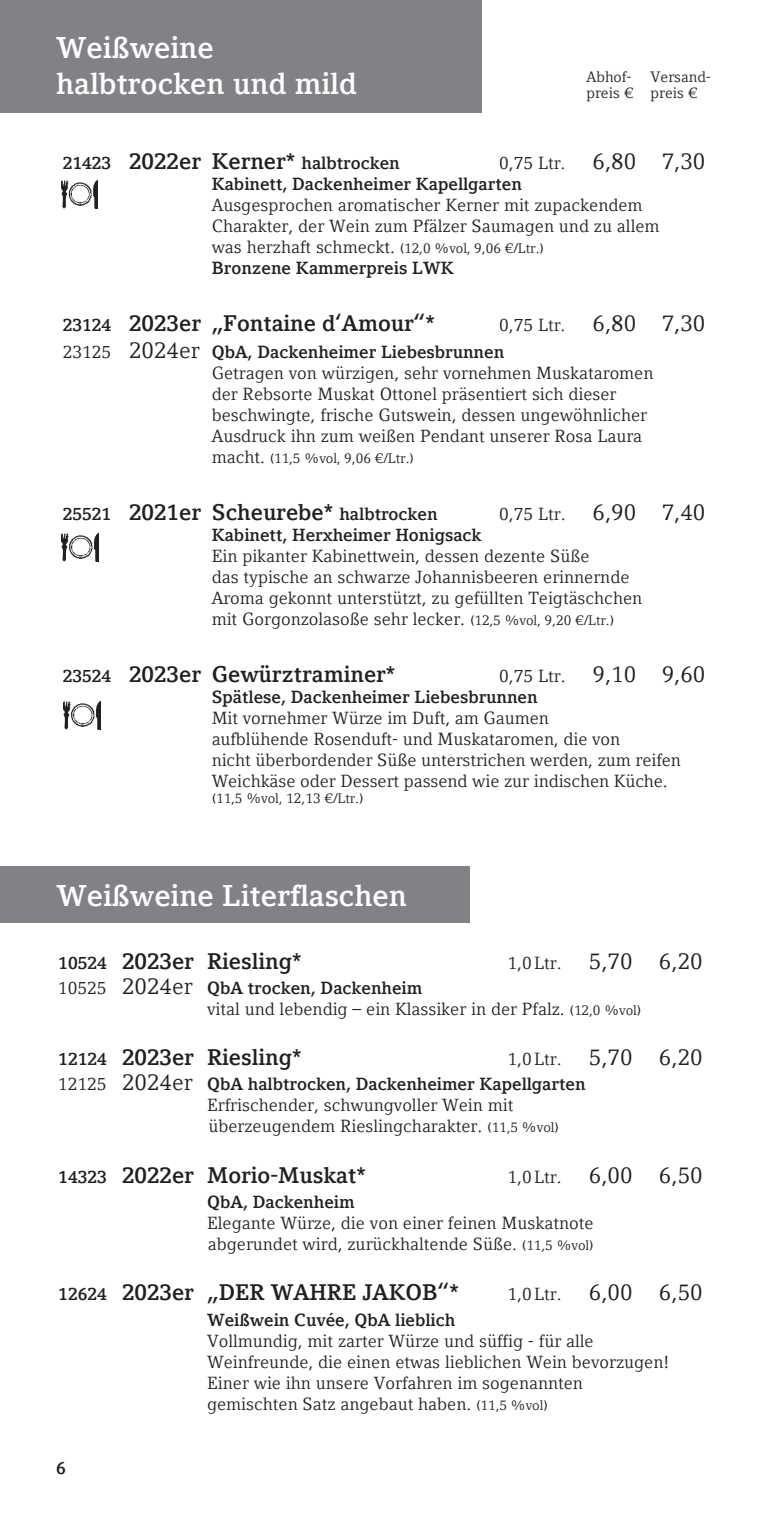
<style>
.page{position:relative;width:773px;height:1517px;background:#fff}
.page>*{position:absolute;margin:0;border:0;box-sizing:border-box;transform-origin:0 0}
.t1{font:700 30px/36px "Compatil Letter LTW01";color:#fff}
.t2{font:700 22.5px "Compatil Letter LTW01";color:#231f20}
.t3{font:22.5px "Compatil Letter LTW01";color:#231f20}
.t4{font:17.5px/21px "Compatil Letter LTW01";color:#231f20}
.t5{font:700 17.5px/21px "Compatil Letter LTW01";color:#231f20}
.t6{font:15px/16.2px "Compatil Letter LTW01";color:#231f20}
.t7{font:13.75px "Compatil Letter LTW01";color:#231f20}
.s1{font-size:22.5px}
.s2{font-weight:400}
.s3{font-weight:400;font-size:22.5px}
.s4{font-size:17.5px}
.s5{font-size:13.75px}
.s6{font-weight:700}
</style>
<div class="page">
<div style="left:0;top:0;width:481px;height:113px;background:#808285"></div>
<img style="left:61px;top:181px;width:37px;height:28px">
<img style="left:62px;top:533px;width:36px;height:28px">
<img style="left:64px;top:702px;width:36px;height:28px">
<div style="left:0;top:866px;width:469px;height:57px;background:#808285"></div>
<h1 class="t1" style="left:56px;top:29px;width:302px">Weißweine halbtrocken und mild</h1>
<p class="t6" style="left:586px;top:68px;width:49px">Abhof&shy;preis €</p>
<p class="t6" style="left:650px;top:68px;width:62px">Versand&shy;preis €</p>
<p class="t5" style="left:63px;top:152px;width:338px">21423 <span class="s1">2022er Kerner*</span> halbtrocken</p>
<p class="t5" style="left:212px;top:152px;width:495px;text-indent:287px"><span class="s2">0,75 Ltr.</span> <span class="s3">6,80 7,30<br></span>Kabinett, Dackenheimer Kapellgarten</p>
<p class="t4" style="left:212px;top:194px;width:449px">Ausgesprochen aromatischer Kerner mit zupackendem<br>Charakter, der Wein zum Pfälzer Saumagen und zu allem</p>
<p class="t7" style="left:212px;top:240px;width:334px"><span class="s4">was herzhaft schmeckt.</span> (12,0 %vol, 9,06 €/Ltr.)</p>
<p class="t5" style="left:212px;top:257px;width:243px">Bronzene Kammerpreis LWK</p>
<p class="t2" style="left:63px;top:310px;width:373px"><span class="s4">23124</span> 2023er „Fontaine d‘Amour“*</p>
<p class="t5" style="left:63px;top:311px;width:644px;line-height:27px;text-indent:436px"><span class="s2">0,75 Ltr.</span> <span class="s3">6,80 7,30<br></span><span class="s2">23125</span> <span class="s3">2024er</span> QbA, Dackenheimer Liebesbrunnen</p>
<p class="t4" style="left:212px;top:362px;width:443px">Getragen von würzigen, sehr vornehmen Muskataromen der Rebsorte Muskat Ottonel präsentiert sich dieser beschwingte, frische Gutswein, dessen ungewöhnlicher Ausdruck ihn zum weißen Pendant unserer Rosa Laura</p>
<p class="t7" style="left:212px;top:450px;width:204px"><span class="s4">macht.</span> (11,5 %vol, 9,06 €/Ltr.)</p>
<p class="t5" style="left:63px;top:503px;width:376px">25521 <span class="s1">2021er Scheurebe*</span> halbtrocken</p>
<p class="t4" style="left:499px;top:503px;width:208px">0,75 Ltr. <span class="s1">6,90 7,40</span></p>
<p class="t5" style="left:212px;top:524px;width:271px">Kabinett, Herxheimer Honigsack</p>
<p class="t4" style="left:212px;top:545px;width:432px">Ein pikanter Kabinettwein, dessen dezente Süße<br>das typische an schwarze Johannisbeeren erinnernde Aroma gekonnt unterstützt, zu gefüllten Teigtäschchen mit Gorgonzolasoße sehr lecker. <span class="s5">(12,5 %vol, 9,20 €/Ltr.)</span></p>
<p class="t2" style="left:63px;top:661px;width:334px"><span class="s4">23524</span> 2023er Gewürztraminer*</p>
<p class="t5" style="left:212px;top:665px;width:495px;text-indent:287px"><span class="s2">0,75 Ltr.</span> <span class="s3">9,10 9,60<br></span>Spätlese, Dackenheimer Liebesbrunnen</p>
<p class="t4" style="left:212px;top:707px;width:470px">Mit vornehmer Würze im Duft, am Gaumen<br>aufblühende Rosenduft- und Muskataromen, die von<br>nicht überbordender Süße unterstrichen werden, zum reifen Weichkäse oder Dessert passend wie zur indischen Küche.</p>
<p class="t7" style="left:212px;top:790px;width:153px">(11,5 %vol, 12,13 €/Ltr.)</p>
<h1 class="t1" style="left:56px;top:877px;width:352px">Weißweine Literflaschen</h1>
<p class="t2" style="left:58px;top:947px;width:244px"><span class="s4">10524</span> 2023er Riesling*</p>
<p class="t3" style="left:507px;top:948px;width:197px"><span class="s4">1,0Ltr.</span> 5,70 6,20</p>
<p class="t4" style="left:207px;top:977px;width:435px;text-indent:-149px">10525 <span class="s1">2024er</span> <span class="s6">QbA trocken, Dackenheim<br></span>vital und lebendig – ein Klassiker in der Pfalz. <span class="s5">(12,0 %vol)</span></p>
<p class="t2" style="left:58px;top:1044px;width:244px"><span class="s4">12124</span> 2023er Riesling*</p>
<p class="t3" style="left:507px;top:1044px;width:197px"><span class="s4">1,0Ltr.</span> 5,70 6,20</p>
<p class="t4" style="left:207px;top:1073px;width:380px;text-indent:-149px">12125 <span class="s1">2024er</span> <span class="s6">QbA halbtrocken, Dackenheimer Kapellgarten<br></span>Erfrischender, schwungvoller Wein mit überzeugendem Rieslingcharakter. <span class="s5">(11,5 %vol)</span></p>
<p class="t2" style="left:58px;top:1161px;width:309px"><span class="s4">14323</span> 2022er Morio-Muskat*</p>
<p class="t3" style="left:507px;top:1161px;width:197px"><span class="s4">1,0Ltr.</span> 6,00 6,50</p>
<p class="t5" style="left:207px;top:1190px;width:149px">QbA, Dackenheim</p>
<p class="t4" style="left:207px;top:1212px;width:388px">Elegante Würze, die von einer feinen Muskatnote abgerundet wird, zurückhaltende Süße. <span class="s5">(11,5 %vol)</span></p>
<p class="t2" style="left:58px;top:1279px;width:402px"><span class="s4">12624</span> 2023er „DER WAHRE JAKOB“*</p>
<p class="t3" style="left:507px;top:1279px;width:197px"><span class="s4">1,0Ltr.</span> 6,00 6,50</p>
<p class="t5" style="left:207px;top:1309px;width:250px">Weißwein Cuvée, QbA lieblich</p>
<p class="t4" style="left:207px;top:1330px;width:463px">Vollmundig, mit zarter Würze und süffig - für alle Weinfreunde, die einen etwas lieblichen Wein bevorzugen!<br>Einer wie ihn unsere Vorfahren im sogenannten gemischten Satz angebaut haben. <span class="s5">(11,5 %vol)</span></p>
<p class="t5" style="left:56px;top:1456px;width:11px">6</p>
</div>
